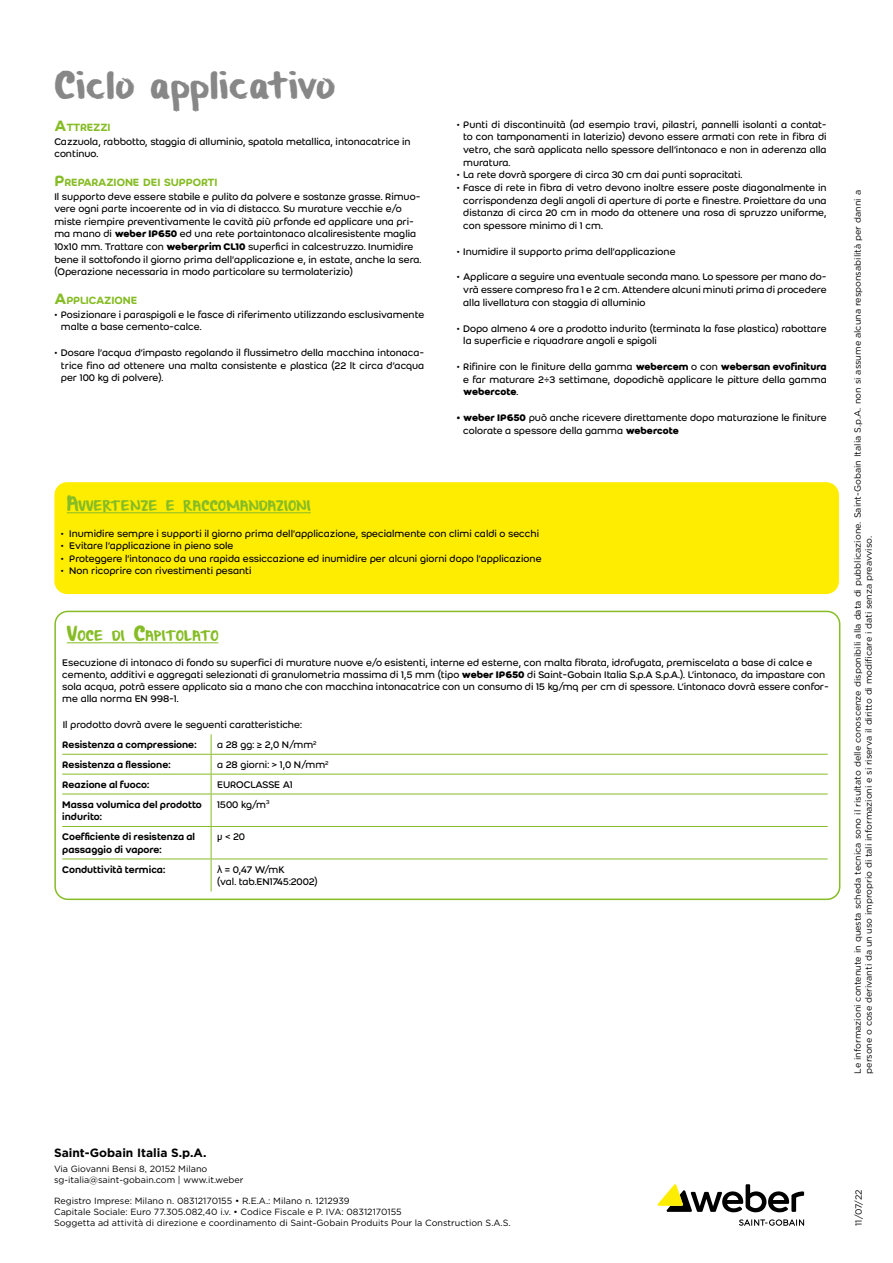
<style>
.page{position:relative;width:893px;height:1263px;background:#fff}
.page>*{position:absolute;margin:0;border:0;box-sizing:border-box;transform-origin:0 0}
.t1{font:30px "Weber Brush";letter-spacing:.015em;color:#878787}
.t2{font:700 12px "Gotham";color:#000}
.t3{font:500 11.55px "Weber";letter-spacing:-.015em;color:#86bc25}
.t4{font:11.55px "Weber Brush";letter-spacing:.015em;color:#86bc25}
.t5{font:10.5px/12.6px "Weber";color:#000}
.t6{font:500 10.5px/12.6px "Weber";color:#000}
.t7{font:9px/10.8px "Gotham";color:#000}
.s1{font-size:16.5px}
.s2{font-weight:700}
.s3{font-family:"Arial"}
</style>
<div class="page">
<svg style="left:739px;top:1219px;width:65px;height:7px"></svg>
<svg style="left:657px;top:1184px;width:147px;height:28px"></svg>
<div style="left:54px;top:482px;width:785px;height:112px;background:#ffed00;border-radius:13px"></div>
<hr style="left:67px;top:512px;width:244px;height:1px;background:#86bc25">
<hr style="left:67px;top:642px;width:151px;height:1px;background:#86bc25">
<hr style="left:62px;top:754px;width:149px;height:1px;background:#86bc25">
<hr style="left:211px;top:754px;width:617px;height:1px;background:#86bc25">
<hr style="left:62px;top:774px;width:149px;height:1px;background:#86bc25">
<hr style="left:211px;top:774px;width:617px;height:1px;background:#86bc25">
<svg style="left:211px;top:734px;width:1px;height:60px"></svg>
<hr style="left:62px;top:794px;width:149px;height:1px;background:#86bc25">
<hr style="left:211px;top:794px;width:617px;height:1px;background:#86bc25">
<hr style="left:211px;top:794px;width:1px;height:32px;background:#86bc25">
<hr style="left:62px;top:826px;width:149px;height:1px;background:#86bc25">
<hr style="left:211px;top:826px;width:617px;height:1px;background:#86bc25">
<hr style="left:211px;top:827px;width:1px;height:31px;background:#86bc25">
<hr style="left:62px;top:858px;width:149px;height:1px;background:#86bc25">
<hr style="left:211px;top:858px;width:617px;height:1px;background:#86bc25">
<hr style="left:211px;top:859px;width:1px;height:32px;background:#86bc25">
<div style="left:54px;top:611px;width:786px;height:289px;border:2px solid #86bc25;border-radius:13px"></div>
<h1 class="t1" style="left:54px;top:71px;width:282px">Ciclo applicativo</h1>
<p class="t3" style="left:54px;top:118px;width:58px"><span class="s1">A</span>TTREZZI</p>
<p class="t5" style="left:54px;top:135px;width:358px">Cazzuola, rabbotto, staggia di alluminio, spatola metallica, intonacatrice in continuo.</p>
<p class="t3" style="left:54px;top:173px;width:165px"><span class="s1">P</span>REPARAZIONE DEI SUPPORTI</p>
<p class="t5" style="left:54px;top:190px;width:369px">Il supporto deve essere stabile e pulito da polvere e sostanze grasse. Rimuo&shy;vere ogni parte incoerente od in via di distacco. Su murature vecchie e/o miste riempire preventivamente le cavità più prfonde ed applicare una pri&shy;ma mano di <span class="s2">weber IP650</span> ed una rete portaintonaco alcaliresistente maglia 10x10 mm. Trattare con <span class="s2">weberprim CL10</span> superfici in calcestruzzo. Inumidire bene il sottofondo il giorno prima dell’applicazione e, in estate, anche la sera. (Operazione necessaria in modo particolare su termolaterizio)</p>
<p class="t3" style="left:54px;top:292px;width:84px"><span class="s1">A</span>PPLICAZIONE</p>
<p class="t5" style="left:61px;top:308px;width:365px;text-indent:-7px">• Posizionare i paraspigoli e le fasce di riferimento utilizzando esclusivamente malte a base cemento-calce.</p>
<p class="t5" style="left:61px;top:346px;width:365px;text-align:justify;text-indent:-7px">• Dosare l’acqua d’impasto regolando il flussimetro della macchina intonaca&shy;trice fino ad ottenere una malta consistente e plastica (22 lt circa d’acqua per 100 kg di polvere).</p>
<p class="t5" style="left:463px;top:118px;width:365px;text-align:justify;text-indent:-7px">• Punti di discontinuità (ad esempio travi, pilastri, pannelli isolanti a contat&shy;to con tamponamenti in laterizio) devono essere armati con rete in fibra di vetro, che sarà applicata nello spessore dell’intonaco e non in aderenza alla muratura.</p>
<p class="t5" style="left:457px;top:168px;width:287px">• La rete dovrà sporgere di circa 30 cm dai punti sopracitati.</p>
<p class="t5" style="left:463px;top:181px;width:365px;text-align:justify;text-indent:-7px">• Fasce di rete in fibra di vetro devono inoltre essere poste diagonalmente in corrispondenza degli angoli di aperture di porte e finestre. Proiettare da una distanza di circa 20 cm in modo da ottenere una rosa di spruzzo uniforme, con spessore minimo di 1 cm.</p>
<p class="t5" style="left:457px;top:245px;width:220px">• Inumidire il supporto prima dell’applicazione</p>
<p class="t5" style="left:463px;top:271px;width:365px;text-align:justify;text-indent:-7px">• Applicare a seguire una eventuale seconda mano. Lo spessore per mano do&shy;vrà essere compreso fra 1 e 2 cm. Attendere alcuni minuti prima di procedere alla livellatura con staggia di alluminio</p>
<p class="t5" style="left:463px;top:322px;width:365px;text-indent:-7px">• Dopo almeno 4 ore a prodotto indurito (terminata la fase plastica) rabottare la superficie e riquadrare angoli e spigoli</p>
<p class="t5" style="left:463px;top:360px;width:365px;text-align:justify;text-indent:-7px">• Rifinire con le finiture della gamma <span class="s2">webercem</span> o con <span class="s2">webersan evofinitura </span>e far maturare 2÷3 settimane, dopodichè applicare le pitture della gamma <span class="s2">webercote</span>.</p>
<p class="t5" style="left:463px;top:411px;width:365px;text-indent:-7px"><span class="s2">• weber IP650</span> può anche ricevere direttamente dopo maturazione le finiture colorate a spessore della gamma <span class="s2">webercote</span></p>
<p class="t4" style="left:67px;top:500px;width:246px"><span class="s1">A</span>VVERTENZE E RACCOMANDAZIONI</p>
<p class="t5" style="left:61px;top:527px;width:480px">• Inumidire sempre i supporti il giorno prima dell’applicazione, specialmente con climi caldi o secchi</p>
<p class="t5" style="left:61px;top:539px;width:174px">• Evitare l’applicazione in pieno sole</p>
<p class="t5" style="left:61px;top:552px;width:482px">• Proteggere l’intonaco da una rapida essiccazione ed inumidire per alcuni giorni dopo l’applicazione</p>
<p class="t5" style="left:61px;top:564px;width:192px">• Non ricoprire con rivestimenti pesanti</p>
<p class="t4" style="left:67px;top:630px;width:153px"><span class="s1">V</span>OCE DI <span class="s1">C</span>APITOLATO</p>
<p class="t5" style="left:62px;top:656px;width:768px;line-height:12px">Esecuzione di intonaco di fondo su superfici di murature nuove e/o esistenti, interne ed esterne, con malta fibrata, idrofugata, premiscelata a base di calce e cemento, additivi e aggregati selezionati di granulometria massima di 1,5 mm (tipo <span class="s2">weber IP650</span> di Saint-Gobain Italia S.p.A S.p.A.). L’intonaco, da impastare con sola acqua, potrà essere applicato sia a mano che con macchina intonacatrice con un consumo di 15 kg/mq per cm di spessore. L’intonaco dovrà essere confor&shy;me alla norma EN 998-1.</p>
<p class="t5" style="left:63px;top:718px;width:241px">Il prodotto dovrà avere le seguenti caratteristiche:</p>
<p class="t6" style="left:62px;top:738px;width:136px">Resistenza a compressione:</p>
<p class="t5" style="left:217px;top:738px;width:101px">a 28 gg: ≥ 2,0 N/mm<sup>2</sup></p>
<p class="t6" style="left:62px;top:758px;width:110px">Resistenza a flessione:</p>
<p class="t5" style="left:217px;top:758px;width:113px">a 28 giorni: &gt; 1,0 N/mm<sup>2</sup></p>
<p class="t6" style="left:62px;top:778px;width:89px">Reazione al fuoco:</p>
<p class="t5" style="left:217px;top:778px;width:77px">EUROCLASSE A1</p>
<p class="t6" style="left:62px;top:798px;width:141px">Massa volumica del prodotto indurito:</p>
<p class="t5" style="left:217px;top:798px;width:54px">1500 kg/m<sup>3</sup></p>
<p class="t6" style="left:62px;top:830px;width:134px">Coefficiente di resistenza al passaggio di vapore:</p>
<p class="t5" style="left:217px;top:830px;width:29px">μ &lt; 20</p>
<p class="t6" style="left:62px;top:863px;width:104px">Conduttività termica:</p>
<p class="t5" style="left:217px;top:863px;width:102px"><span class="s3">λ</span> = 0,47 W/mK<br>(val. tab.EN1745:2002)</p>
<p class="t7" style="left:852px;top:1074px;width:885px;rotate:-90deg">Le informazioni contenute in questa scheda tecnica sono il risultato delle conoscenze disponibili alla data di pubblicazione. Saint-Gobain Italia S.p.A. non si assume alcuna responsabilità per danni a persone o cose derivanti da un uso improprio di tali informazioni e si riserva il diritto di modificare i dati senza preavviso.</p>
<p class="t2" style="left:54px;top:1144px;width:154px">Saint-Gobain Italia S.p.A.</p>
<p class="t7" style="left:54px;top:1163px;width:191px">Via Giovanni Bensi 8, 20152 Milano sg-italia@saint-gobain.com | www.it.weber</p>
<p class="t7" style="left:54px;top:1195px;width:458px">Registro Imprese: Milano n. 08312170155 • R.E.A.: Milano n. 1212939<br>Capitale Sociale: Euro 77.305.082,40 i.v. • Codice Fiscale e P. IVA: 08312170155<br>Soggetta ad attività di direzione e coordinamento di Saint-Gobain Produits Pour la Construction S.A.S.</p>
<p class="t7" style="left:853px;top:1226px;width:38px;rotate:-90deg">11/07/22</p>
</div>
